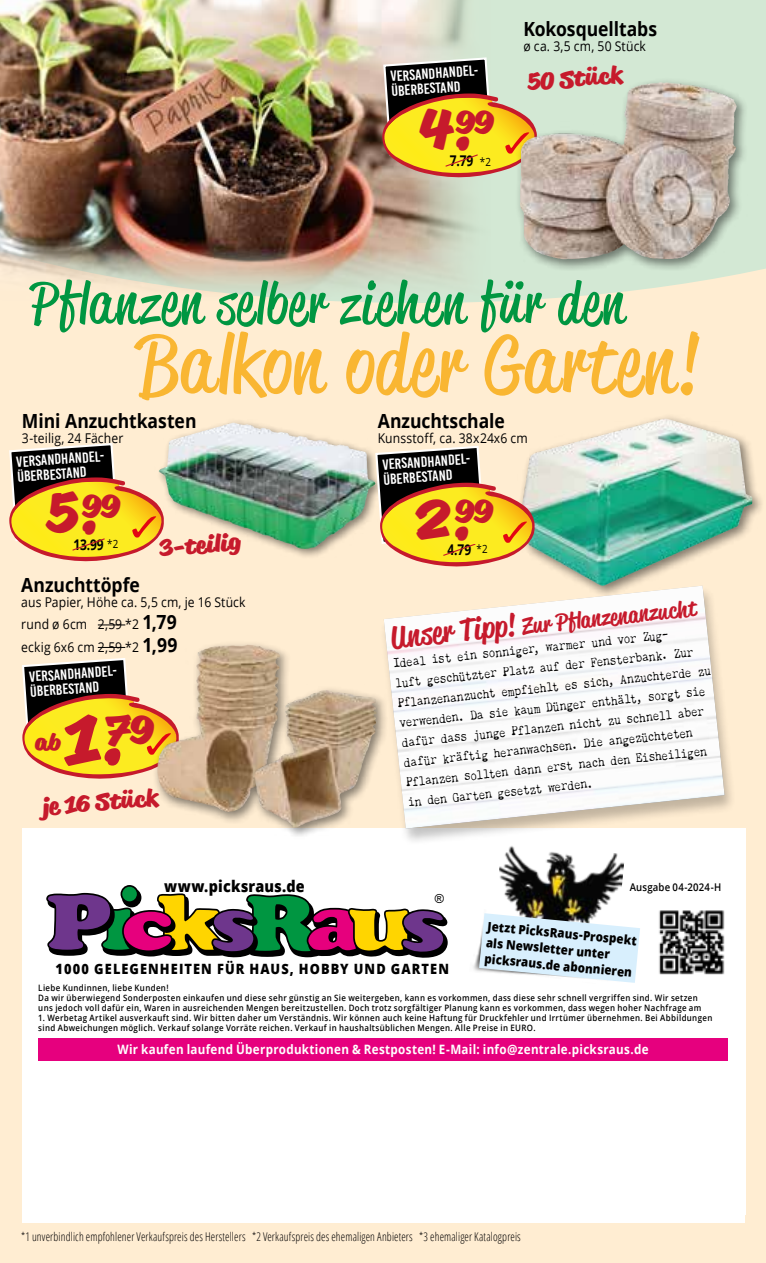
<style>
.page{position:relative;width:766px;height:1263px;background:#fff}
.page>*{position:absolute;margin:0;border:0;box-sizing:border-box;transform-origin:0 0}
.t1{font:79.95px "Reklame Script";letter-spacing:.025em;color:#f9b632;scale:1.14 1}
.t2{font:900 67.05px "Reklame Script";color:#c61a2c;scale:.9 1}
.t3{font:56.55px "Reklame Script";letter-spacing:.035em;color:#009641;scale:1.14 1}
.t4{font:900 54.75px "Reklame Script";color:#c61a2c;scale:.9 1}
.t5{font:900 23.1px "Reklame Script";color:#c61a2c;scale:.9 1}
.t6{font:500 22.5px "Reklame Script";color:#c61a2c}
.t7{font:700 19.5px "Open Sans";letter-spacing:-.005em;color:#000;scale:.9 1}
.t8{font:800 15.9px "Open Sans";letter-spacing:.01em;color:#000;scale:.9 1}
.t9{font:700 14.85px "Open Sans";letter-spacing:-.01em;color:#000;scale:.81 1}
.t10{font:14.7px/14.7px "Bebas Kai";color:#fff;scale:1.06 1}
.t11{font:800 14.25px "Open Sans";letter-spacing:.085em;color:#000;scale:.9 1}
.t12{font:13.5px/22.5px "Open Sans";letter-spacing:.01em;color:#000;scale:.9 1}
.t13{font:700 12.9px "Open Sans";letter-spacing:.025em;color:#fff;scale:.9 1}
.t14{font:800 12.75px/16.2px "Open Sans";color:#000;scale:.9 1}
.t15{font:12.45px "Arial";color:#000}
.t16{font:12px/20px "Chandler 42";color:#000;scale:.86 1}
.t17{font:300 condensed 12px "Open Sans";letter-spacing:.01em;color:#000;scale:.94 1}
.t18{font:600 10.65px "Open Sans";letter-spacing:.02em;color:#000;scale:.9 1}
.t19{font:600 8.85px/10.1px "Open Sans";letter-spacing:.045em;color:#000;scale:.9 1}
.s1{font-weight:400;font-size:11.4px}
.s2{font-weight:700;font-size:19.5px}
.s3{font-size:30px}
</style>
<div class="page">
<div style="left:0;top:0;width:765px;height:1263px;background:#ffedd2"></div>
<svg style="left:493px;top:0;width:272px;height:302px;background:#d7e8d3"></svg>
<img style="left:0;top:0;width:493px;height:303px">
<div style="left:22px;top:828px;width:723px;height:386px;background:#fff"></div>
<div style="left:22px;top:871px;width:722px;height:352px;background:#fff"></div>
<img style="left:499px;top:846px;width:125px;height:62px">
<img style="left:473px;top:908px;width:129px;height:64px">
<svg style="left:479px;top:913px;width:161px;height:70px"></svg>
<svg style="left:46px;top:885px;width:402px;height:73px"></svg>
<div style="left:38px;top:1038px;width:689px;height:22px;background:#e6007e"></div>
<img style="left:659px;top:910px;width:66px;height:65px">
<div style="left:154px;top:418px;width:231px;height:141px;background:#000;opacity:.49"></div>
<img style="left:159px;top:423px;width:74px;height:69px">
<div style="left:508px;top:413px;width:256px;height:185px;background:#000;opacity:.49"></div>
<img style="left:514px;top:419px;width:238px;height:167px">
<svg style="left:98px;top:625px;width:27px;height:1px"></svg>
<svg style="left:98px;top:647px;width:27px;height:1px"></svg>
<div style="left:379px;top:585px;width:357px;height:260px;background:#000;opacity:.24"></div>
<img style="left:383px;top:586px;width:341px;height:243px">
<svg style="left:9px;top:442px;width:155px;height:119px"></svg>
<svg style="left:374px;top:445px;width:160px;height:121px"></svg>
<svg style="left:22px;top:658px;width:130px;height:121px"></svg>
<div style="left:152px;top:639px;width:139px;height:185px;background:#000;opacity:.49"></div>
<img style="left:157px;top:645px;width:114px;height:167px">
<div style="left:249px;top:685px;width:139px;height:155px;background:#000;opacity:.49"></div>
<img style="left:254px;top:690px;width:88px;height:138px">
<svg style="left:379px;top:56px;width:157px;height:121px;background:#b59f3e"></svg>
<div style="left:514px;top:77px;width:234px;height:194px;background:#000;opacity:.49"></div>
<img style="left:520px;top:82px;width:140px;height:177px">
<h3 class="t10" style="left:390px;top:69px;width:87px;rotate:-4deg">VERSANDHANDEL-<br>ÜBERBESTAND</h3>
<h3 class="t4" style="left:420px;top:91px;width:83px">4.<sup>99</sup></h3>
<h3 class="t9" style="left:449px;top:150px;width:52px">7.79 <span class="s1">*2</span></h3>
<h3 class="t7" style="left:523px;top:15px;width:150px">Kokosquelltabs</h3>
<h3 class="t12" style="left:523px;top:35px;width:138px">ø ca. 3,5 cm, 50 Stück</h3>
<h3 class="t5" style="left:526px;top:66px;width:107px;rotate:-5deg">50 Stück</h3>
<h3 class="t3" style="left:30px;top:265px;width:522px">Pflanzen selber ziehen für den</h3>
<h1 class="t1" style="left:137px;top:310px;width:494px">Balkon oder Garten!</h1>
<h3 class="t7" style="left:22px;top:407px;width:195px">Mini Anzuchtkasten</h3>
<h3 class="t12" style="left:22px;top:427px;width:114px">3-teilig, 24 Fächer</h3>
<h3 class="t10" style="left:16px;top:455px;width:87px;rotate:-4deg">VERSANDHANDEL-<br>ÜBERBESTAND</h3>
<h3 class="t4" style="left:48px;top:474px;width:81px">5.<sup>99</sup></h3>
<h3 class="t9" style="left:73px;top:534px;width:57px">13.99 <span class="s1">*2</span></h3>
<h3 class="t5" style="left:158px;top:532px;width:92px;rotate:-5deg">3-teilig</h3>
<h3 class="t7" style="left:21px;top:571px;width:133px">Anzuchttöpfe</h3>
<h3 class="t12" style="left:21px;top:590px;width:251px">aus Papier, Höhe ca. 5,5 cm, je 16 Stück rund ø 6cm 2,59 *2 <span class="s2">1,79<br></span>eckig 6x6 cm 2,59 *2 <span class="s2">1,99</span></h3>
<h3 class="t10" style="left:29px;top:670px;width:87px;rotate:-4deg">VERSANDHANDEL-<br>ÜBERBESTAND</h3>
<h2 class="t2" style="left:65px;top:691px;width:66px">1.</h2>
<h3 class="t5" style="left:35px;top:725px;width:133px">ab <sup>79</sup></h3>
<h3 class="t5" style="left:41px;top:790px;width:131px;rotate:-5deg">je 16 Stück</h3>
<h3 class="t8" style="left:164px;top:874px;width:158px">www.picksraus.de</h3>
<h3 class="t7" style="left:377px;top:407px;width:143px">Anzuchtschale</h3>
<h3 class="t12" style="left:377px;top:427px;width:168px">Kunsstoff, ca. 38x24x6 cm</h3>
<h3 class="t10" style="left:382px;top:457px;width:87px;rotate:-4deg">VERSANDHANDEL-<br>ÜBERBESTAND</h3>
<h3 class="t4" style="left:416px;top:480px;width:86px">2.<sup>99</sup></h3>
<h3 class="t9" style="left:447px;top:539px;width:51px">4.79 <sup>*2</sup></h3>
<h3 class="t6" style="left:389px;top:624px;width:308px;rotate:-6deg"><span class="s3">Unser Tipp!</span> Zur Pflanzenanzucht</h3>
<p class="t16" style="left:392px;top:653px;width:367px;rotate:-6deg">Ideal ist ein sonniger, warmer und vor Zug-<br>luft geschützter Platz auf der Fensterbank. Zur Pflanzenanzucht empfiehlt es sich, Anzuchterde zu verwenden. Da sie kaum Dünger enthält, sorgt sie dafür dass junge Pflanzen nicht zu schnell aber dafür kräftig heranwachsen. Die angezüchteten Pflanzen sollten dann erst nach den Eisheiligen in den Garten gesetzt werden.</p>
<h3 class="t15" style="left:435px;top:890px;width:11px">®</h3>
<p class="t18" style="left:629px;top:879px;width:103px">Ausgabe 04-2024-H</p>
<h3 class="t14" style="left:488px;top:918px;width:168px;rotate:5deg">Jetzt PicksRaus-Prospekt als Newsletter unter picksraus.de abonnieren</h3>
<h3 class="t11" style="left:56px;top:958px;width:438px">1000 GELEGENHEITEN FÜR HAUS, HOBBY UND GARTEN</h3>
<p class="t19" style="left:38px;top:982px;width:738px">Liebe Kundinnen, liebe Kunden!<br>Da wir überwiegend Sonderposten einkaufen und diese sehr günstig an Sie weitergeben, kann es vorkommen, dass diese sehr schnell vergriffen sind. Wir setzen uns jedoch voll dafür ein, Waren in ausreichenden Mengen bereitzustellen. Doch trotz sorgfältiger Planung kann es vorkommen, dass wegen hoher Nachfrage am</p>
<p class="t19" style="left:38px;top:1013px;width:750px">1. Werbetag Artikel ausverkauft sind. Wir bitten daher um Verständnis. Wir können auch keine Haftung für Druckfehler und Irrtümer übernehmen. Bei Abbildungen sind Abweichungen möglich. Verkauf solange Vorräte reichen. Verkauf in haushaltsüblichen Mengen. Alle Preise in EURO.</p>
<h3 class="t13" style="left:117px;top:1040px;width:591px">Wir kaufen laufend Überproduktionen &amp; Restposten! E-Mail: info@zentrale.picksraus.de</h3>
<h3 class="t17" style="left:21px;top:1228px;width:533px">*1 unverbindlich empfohlener Verkaufspreis des Herstellers *2 Verkaufspreis des ehemaligen Anbieters *3 ehemaliger Katalogpreis</h3>
</div>
